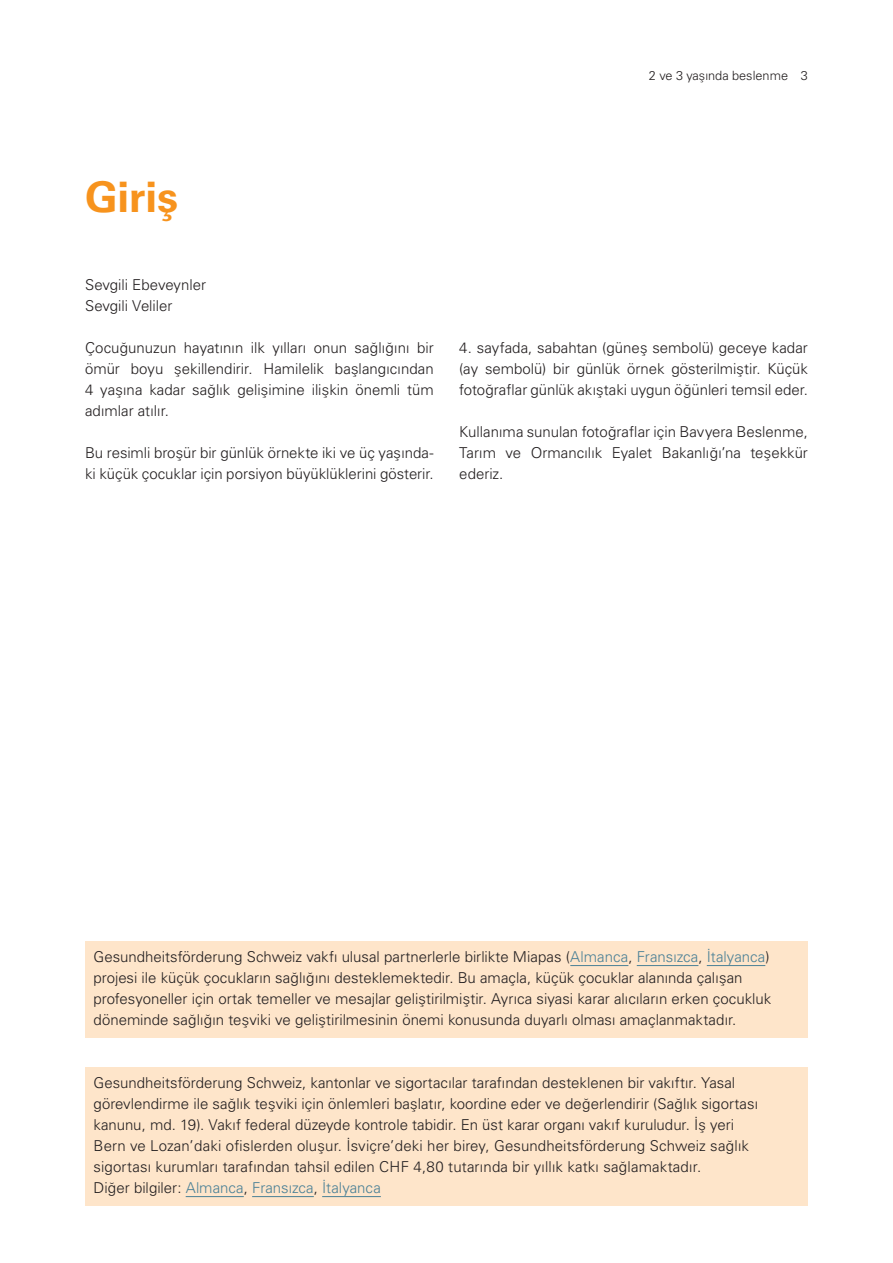
<style>
.page{position:relative;width:893px;height:1263px;background:#fff}
.page>*{position:absolute;margin:0;border:0;box-sizing:border-box;transform-origin:0 0}
.t1{font:700 42px "Univers CE";color:#f7931d}
.t2{font:300 15px/21px "Univers CE";color:#231f20}
.t3{font:300 12.75px "Univers CE";color:#231f20}
.s1{color:#4a8096}
</style>
<div class="page">
<div style="left:85px;top:1067px;width:723px;height:138px;background:#fee5ca"></div>
<hr style="left:186px;top:1196px;width:58px;height:1px;background:#4a8096">
<hr style="left:252px;top:1196px;width:62px;height:1px;background:#4a8096">
<hr style="left:322px;top:1196px;width:59px;height:1px;background:#4a8096">
<div style="left:85px;top:941px;width:723px;height:96px;background:#fee5ca"></div>
<hr style="left:570px;top:965px;width:58px;height:1px;background:#4a8096">
<hr style="left:637px;top:965px;width:61px;height:1px;background:#4a8096">
<hr style="left:707px;top:965px;width:58px;height:1px;background:#4a8096">
<p class="t3" style="left:649px;top:68px;width:160px">2 ve 3 yaşında beslenme 3</p>
<h1 class="t1" style="left:85px;top:173px;width:95px">Giriş</h1>
<p class="t2" style="left:85px;top:274px;width:123px">Sevgili Ebeveynler<br>Sevgili Veliler</p>
<p class="t2" style="left:85px;top:337px;width:350px;text-align:justify">Çocuğunuzun hayatının ilk yılları onun sağlığını bir ömür boyu şekillendirir. Hamilelik başlangıcından 4 yaşına kadar sağlık gelişimine ilişkin önemli tüm adımlar atılır.</p>
<p class="t2" style="left:85px;top:442px;width:350px">Bu resimli broşür bir günlük örnekte iki ve üç yaşında&shy;ki küçük çocuklar için porsiyon büyüklüklerini gösterir.</p>
<p class="t2" style="left:459px;top:337px;width:350px;text-align:justify">4. sayfada, sabahtan (güneş sembolü) geceye kadar (ay sembolü) bir günlük örnek gösterilmiştir. Küçük fotoğraflar günlük akıştaki uygun öğünleri temsil eder.</p>
<p class="t2" style="left:459px;top:421px;width:350px;text-align:justify">Kullanıma sunulan fotoğraflar için Bavyera Beslenme, Tarım ve Ormancılık Eyalet Bakanlığı’na teşekkür ederiz.</p>
<p class="t2" style="left:94px;top:946px;width:679px">Gesundheitsförderung Schweiz vakfı ulusal partnerlerle birlikte Miapas (<span class="s1">Almanca</span>, <span class="s1">Fransızca</span>, <span class="s1">İtalyanca</span>) projesi ile küçük çocukların sağlığını desteklemektedir. Bu amaçla, küçük çocuklar alanında çalışan profesyoneller için ortak temeller ve mesajlar geliştirilmiştir. Ayrıca siyasi karar alıcıların erken çocukluk döneminde sağlığın teşviki ve geliştirilmesinin önemi konusunda duyarlı olması amaçlanmaktadır.</p>
<p class="t2" style="left:94px;top:1072px;width:666px">Gesundheitsförderung Schweiz, kantonlar ve sigortacılar tarafından desteklenen bir vakıftır. Yasal görevlendirme ile sağlık teşviki için önlemleri başlatır, koordine eder ve değerlendirir (Sağlık sigortası kanunu, md. 19). Vakıf federal düzeyde kontrole tabidir. En üst karar organı vakıf kuruludur. İş yeri Bern ve Lozan’daki ofislerden oluşur. İsviçre’deki her birey, Gesundheitsförderung Schweiz sağlık sigortası kurumları tarafından tahsil edilen CHF 4,80 tutarında bir yıllık katkı sağlamaktadır.<br>Diğer bilgiler: <span class="s1">Almanca</span>, <span class="s1">Fransızca</span>, <span class="s1">İtalyanca</span></p>
</div>
